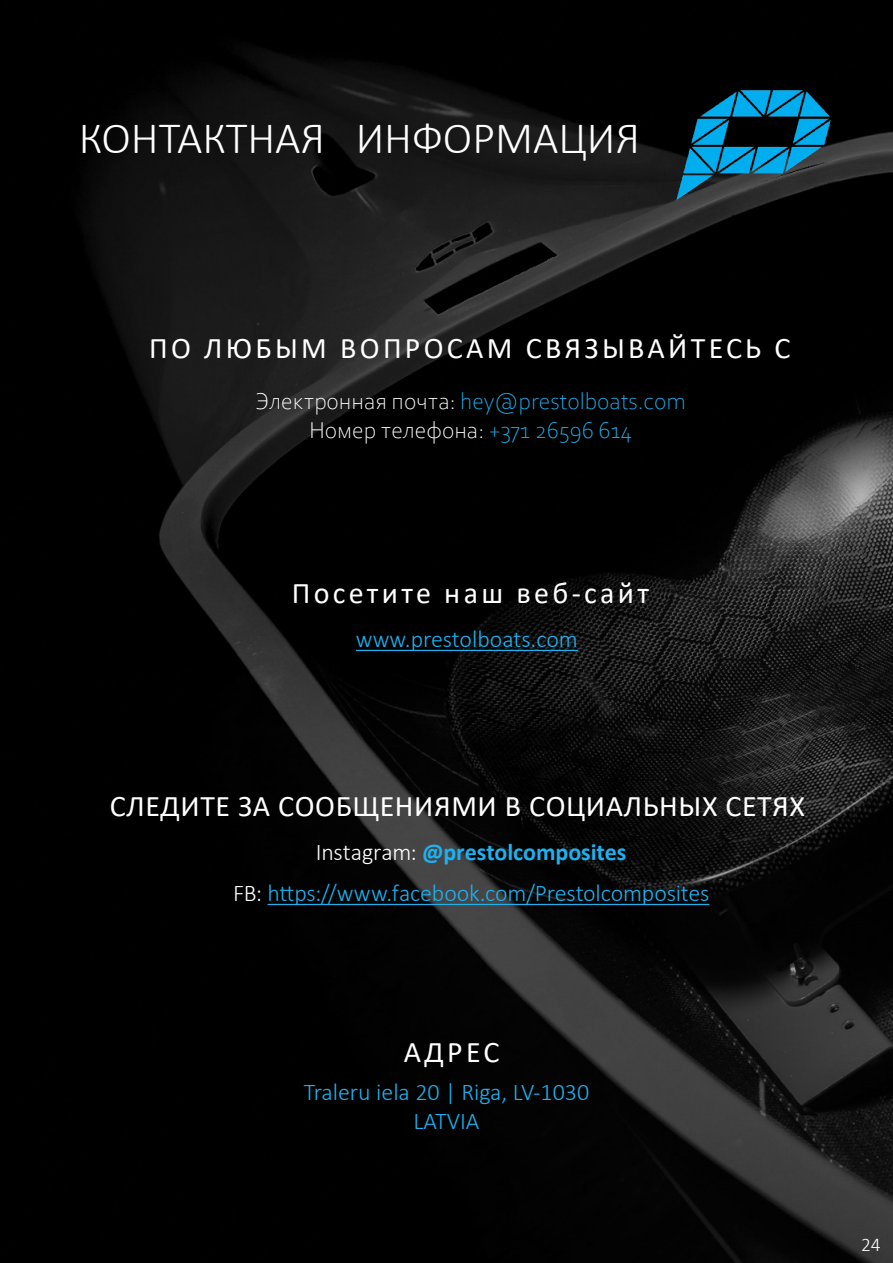
<style>
.page{position:relative;width:893px;height:1263px;background:#fff}
.page>*{position:absolute;margin:0;border:0;box-sizing:border-box;transform-origin:0 0}
.t1{font:300 45px "Calibri";color:#fff}
.t2{font:30px "Calibri";letter-spacing:.105em;color:#fff}
.t3{font:30px "Calibri";letter-spacing:.02em;color:#fff}
.t4{font:300 24px/41.4px "Calibri";color:#1eb1f0;text-align:center}
.t5{font:300 24px/28.8px "Corbel";color:#1eb1f0;text-align:center}
.t6{font:300 19.5px "Calibri";color:#fff}
.s1{color:#fff}
.s2{font-weight:700}
</style>
<div class="page">
<img style="left:0;top:0;width:893px;height:1263px">
<img style="left:668px;top:54px;width:171px;height:170px">
<hr style="left:356px;top:650px;width:222px;height:1px;background:#1eb1f0">
<hr style="left:267px;top:904px;width:442px;height:1px;background:#1eb1f0">
<h1 class="t1" style="left:79px;top:110px;width:248px">КОНТАКТНАЯ</h1>
<h1 class="t1" style="left:356px;top:110px;width:286px">ИНФОРМАЦИЯ</h1>
<p class="t2" style="left:149px;top:328px;width:643px">ПО ЛЮБЫМ ВОПРОСАМ СВЯЗЫВАЙТЕСЬ С</p>
<p class="t5" style="left:256px;top:386px;width:431px"><span class="s1">Электронная почта:</span> hey@prestolboats.com<br><span class="s1">Номер телефона:</span> +371 26596 614</p>
<p class="t2" style="left:292px;top:572px;width:359px">Посетите наш веб-сайт</p>
<p class="t4" style="left:356px;top:618px;width:223px">www.prestolboats.com</p>
<p class="t3" style="left:110px;top:785px;width:696px">СЛЕДИТЕ ЗА СООБЩЕНИЯМИ В СОЦИАЛЬНЫХ СЕТЯХ</p>
<p class="t4" style="left:233px;top:831px;width:478px"><span class="s1">Instagram:</span> <span class="s2">@prestolcomposites<br></span><span class="s1">FB:</span> https://www.facebook.com/Prestolcomposites</p>
<p class="t2" style="left:404px;top:1031px;width:97px">АДРЕС</p>
<p class="t4" style="left:304px;top:1077px;width:287px;line-height:28.8px">Traleru iela 20 | Riga, LV-1030<br>LATVIA</p>
<p class="t6" style="left:861px;top:1233px;width:21px">24</p>
</div>
